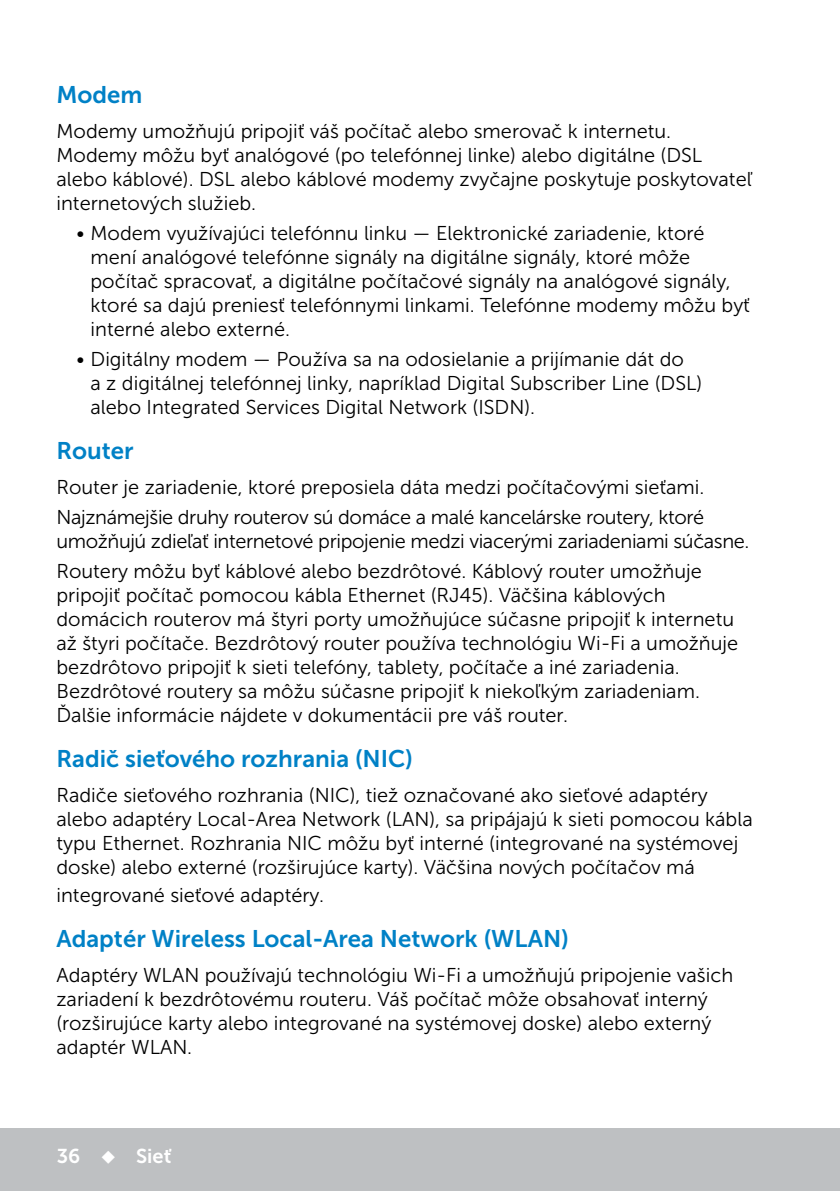
<style>
.page{position:relative;width:840px;height:1191px;background:#fff}
.page>*{position:absolute;margin:0;border:0;box-sizing:border-box;transform-origin:0 0}
.Head2{font:24px "Museo Sans For Dell 700";color:#0081c6}
.Paragraph{font:20px/24px "Museo Sans For Dell 300";color:#000}
.Paragraph-2{font:20px/24px "Museo Sans For Dell 300";letter-spacing:-.02em;color:#000}
.t1{font:20px "Museo Sans For Dell 700";color:#fff}
</style>
<div class="page">
<div style="left:0;top:1128px;width:839px;height:63px;background:#bec0c2"></div>
<p class="Head2" style="left:56px;top:81px;width:87px">Modem</p>
<p class="Paragraph" style="left:56px;top:120px;width:697px">Modemy umožňujú pripojiť váš počítač alebo smerovač k internetu.<br>Modemy môžu byť analógové (po telefónnej linke) alebo digitálne (DSL alebo káblové). DSL alebo káblové modemy zvyčajne poskytuje poskytovateľ internetových služieb.</p>
<p class="Paragraph" style="left:90px;top:221px;width:660px;text-indent:-14px">• Modem využívajúci telefónnu linku — Elektronické zariadenie, ktoré mení analógové telefónne signály na digitálne signály, ktoré môže počítač spracovať, a digitálne počítačové signály na analógové signály, ktoré sa dajú preniesť telefónnymi linkami. Telefónne modemy môžu byť interné alebo externé.</p>
<p class="Paragraph" style="left:90px;top:347px;width:613px;text-indent:-14px">• Digitálny modem — Používa sa na odosielanie a prijímanie dát do<br>a z digitálnej telefónnej linky, napríklad Digital Subscriber Line (DSL) alebo Integrated Services Digital Network (ISDN).</p>
<p class="Head2" style="left:56px;top:437px;width:79px">Router</p>
<p class="Paragraph" style="left:56px;top:475px;width:649px">Router je zariadenie, ktoré preposiela dáta medzi počítačovými sieťami.</p>
<p class="Paragraph-2" style="left:56px;top:505px;width:694px">Najznámejšie druhy routerov sú domáce a malé kancelárske routery, ktoré umožňujú zdieľať internetové pripojenie medzi viacerými zariadeniami súčasne.</p>
<p class="Paragraph" style="left:56px;top:559px;width:683px">Routery môžu byť káblové alebo bezdrôtové. Káblový router umožňuje pripojiť počítač pomocou kábla Ethernet (RJ45). Väčšina káblových domácich routerov má štyri porty umožňujúce súčasne pripojiť k internetu až štyri počítače. Bezdrôtový router používa technológiu Wi-Fi a umožňuje bezdrôtovo pripojiť k sieti telefóny, tablety, počítače a iné zariadenia.<br>Bezdrôtové routery sa môžu súčasne pripojiť k niekoľkým zariadeniam.<br>Ďalšie informácie nájdete v dokumentácii pre váš router.</p>
<p class="Head2" style="left:56px;top:745px;width:357px">Radič sieťového rozhrania (NIC)</p>
<p class="Paragraph" style="left:56px;top:783px;width:697px">Radiče sieťového rozhrania (NIC), tiež označované ako sieťové adaptéry alebo adaptéry Local-Area Network (LAN), sa pripájajú k sieti pomocou kábla typu Ethernet. Rozhrania NIC môžu byť interné (integrované na systémovej doske) alebo externé (rozširujúce karty). Väčšina nových počítačov má</p>
<p class="Paragraph" style="left:56px;top:883px;width:269px">integrované sieťové adaptéry.</p>
<p class="Head2" style="left:56px;top:925px;width:513px">Adaptér Wireless Local-Area Network (WLAN)</p>
<p class="Paragraph" style="left:56px;top:963px;width:678px">Adaptéry WLAN používajú technológiu Wi-Fi a umožňujú pripojenie vašich zariadení k bezdrôtovému routeru. Váš počítač môže obsahovať interný (rozširujúce karty alebo integrované na systémovej doske) alebo externý adaptér WLAN.</p>
<p class="t1" style="left:57px;top:1144px;width:116px">36 ◆ Sieť</p>
</div>
